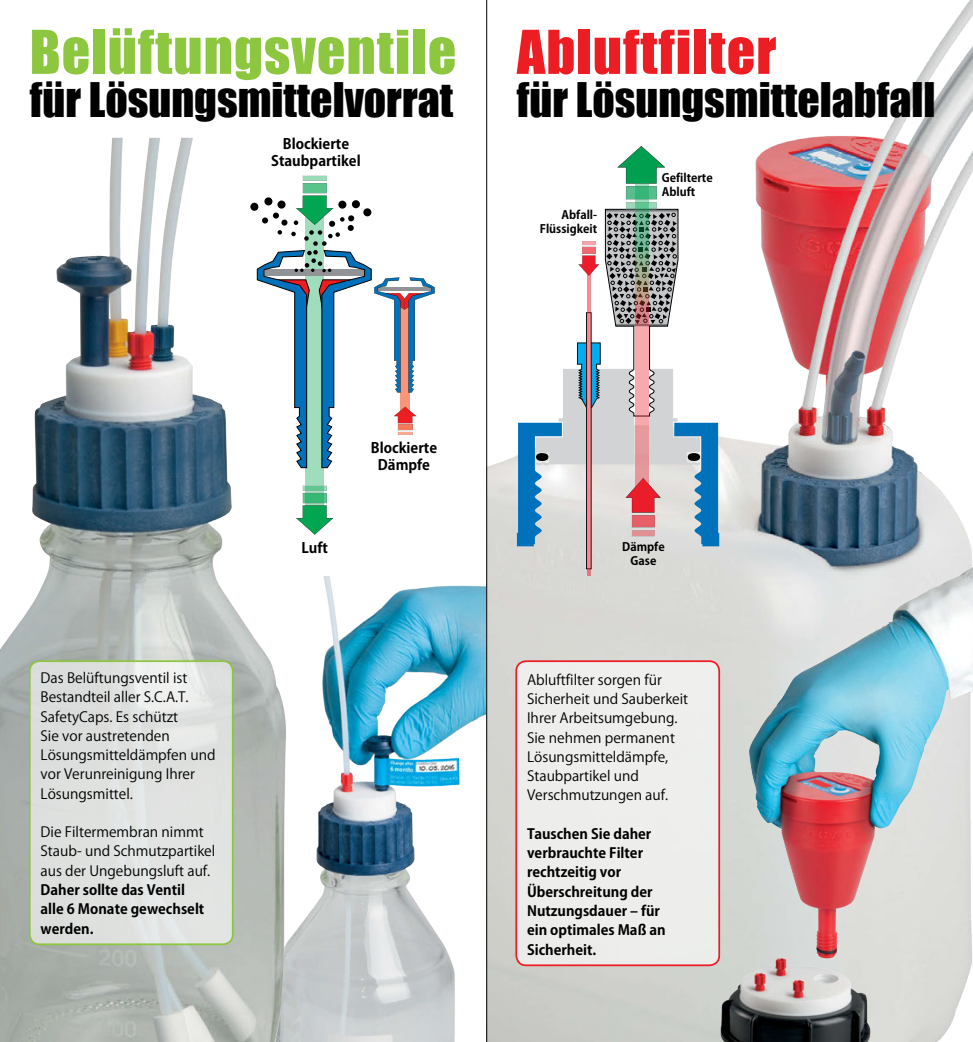
<style>
.page{position:relative;width:973px;height:1042px;background:#fff}
.page>*{position:absolute;margin:0;border:0;box-sizing:border-box;transform-origin:0 0}
.t1{font:55.82px "Impact";letter-spacing:.02em;color:#8dc63f}
.t2{font:55.82px "Impact";letter-spacing:.02em;color:#ed1d24}
.t3{font:43.75px "Impact";color:#000}
.t4{font:700 14.17px/17px "Koz Go Pr 6 N";color:#000;text-align:center}
.t5{font:14px/19.2px "Koz Go Pr 6 N";color:#000}
.t6{font:700 14px/19.2px "Koz Go Pr 6 N";color:#000}
.t7{font:700 11.55px/13.8px "Koz Go Pr 6 N";color:#000;text-align:center}
</style>
<div class="page">
<div style="left:306px;top:217px;width:18px;height:295px;background:#9fddbd"></div>
<svg style="left:296px;top:485px;width:37px;height:50px"></svg>
<svg style="left:286px;top:175px;width:148px;height:293px"></svg>
<img style="left:286px;top:577px;width:200px;height:465px">
<img style="left:0;top:138px;width:286px;height:904px">
<div style="left:30px;top:661px;width:203px;height:283px;background:#dfe1df;border-radius:10px"></div>
<div style="left:29px;top:660px;width:204px;height:285px;border:2px solid #8dc63f;border-radius:10px"></div>
<img style="left:487px;top:0;width:485px;height:1042px">
<img style="left:703px;top:567px;width:269px;height:475px">
<svg style="left:517px;top:146px;width:202px;height:400px"></svg>
<svg style="left:586px;top:268px;width:4px;height:307px"></svg>
<div style="left:516px;top:661px;width:203px;height:304px;background:#edeeec;border-radius:10px"></div>
<div style="left:515px;top:660px;width:205px;height:306px;border:2px solid #ed1d24;border-radius:10px"></div>
<hr style="left:486px;top:0;width:1px;height:1042px;background:#000">
<h1 class="t1" style="left:30px;top:9px;width:428px">Belüftungsventile</h1>
<h2 class="t3" style="left:30px;top:66px;width:425px">für Lösungsmittelvorrat</h2>
<p class="t4" style="left:271px;top:136px;width:91px">Blockierte<br>Staubpartikel</p>
<h1 class="t2" style="left:517px;top:9px;width:261px">Abluftfilter</h1>
<h2 class="t3" style="left:517px;top:66px;width:420px">für Lösungsmittelabfall</h2>
<p class="t7" style="left:539px;top:208px;width:59px;text-align:right">Abfall-<br>Flüssigkeit</p>
<p class="t7" style="left:661px;top:171px;width:53px;text-align:left">Gefilterte<br>Abluft</p>
<p class="t5" style="left:41px;top:669px;width:176px">Das Belüftungsventil ist<br>Bestandteil aller S.C.A.T.<br>SafetyCaps. Es schützt<br>Sie vor austretenden<br>Lösungsmitteldämpfen und vor Verunreinigung Ihrer<br>Lösungsmittel.</p>
<p class="t5" style="left:41px;top:823px;width:176px">Die Filtermembran nimmt<br>Staub- und Schmutzpartikel aus der Ungebungsluft auf.</p>
<p class="t6" style="left:41px;top:880px;width:165px">Daher sollte das Ventil alle 6 Monate gewechselt werden.</p>
<p class="t4" style="left:301px;top:539px;width:28px">Luft</p>
<p class="t4" style="left:371px;top:440px;width:68px">Blockierte<br>Dämpfe</p>
<p class="t7" style="left:622px;top:540px;width:44px">Dämpfe<br>Gase</p>
<p class="t5" style="left:527px;top:670px;width:163px">Abluftfilter sorgen für<br>Sicherheit und Sauberkeit<br>Ihrer Arbeitsumgebung.<br>Sie nehmen permanent<br>Lösungsmitteldämpfe,<br>Staubpartikel und<br>Verschmutzungen auf.</p>
<p class="t6" style="left:527px;top:824px;width:140px">Tauschen Sie daher verbrauchte Filter rechtzeitig vor<br>Überschreitung der<br>Nutzungsdauer – für ein optimales Maß an<br>Sicherheit.</p>
</div>
